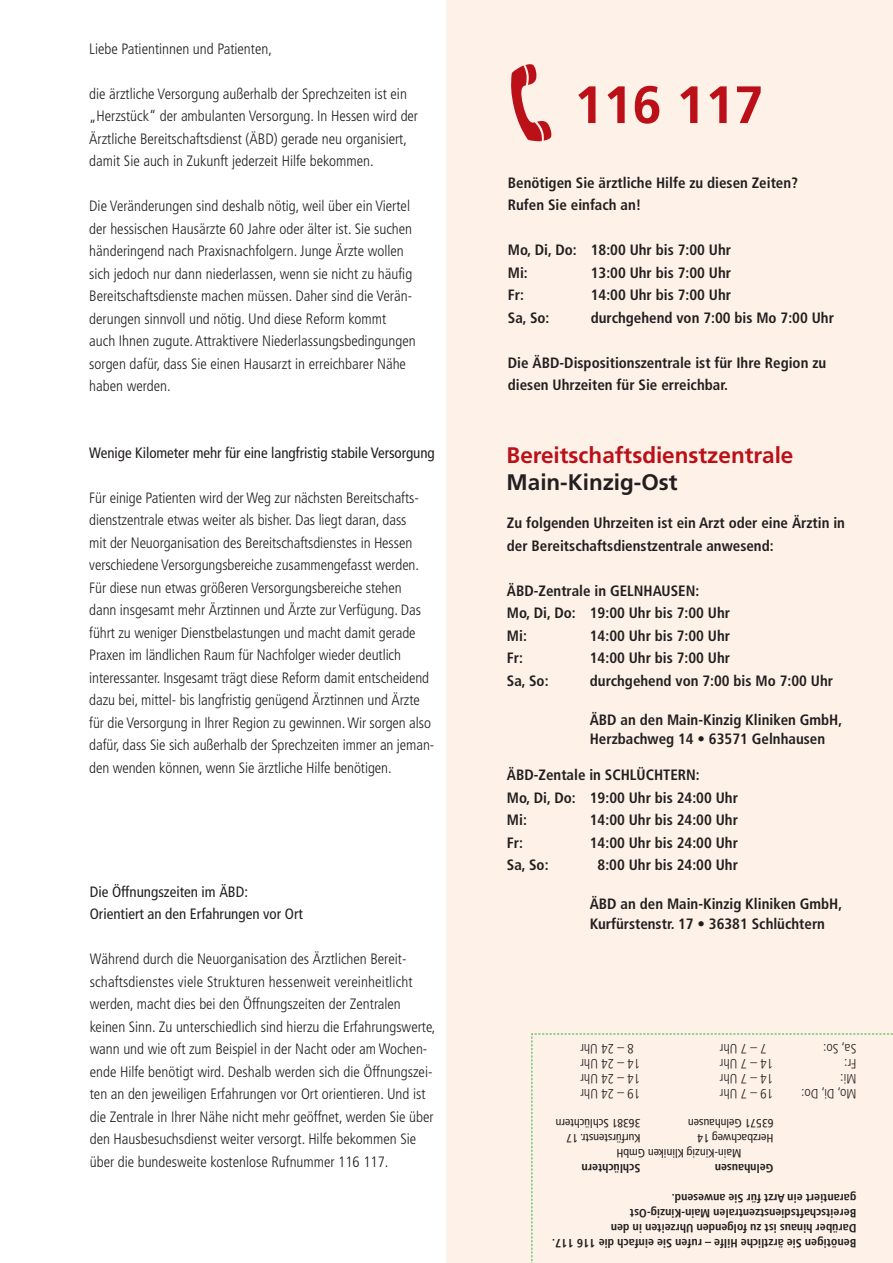
<style>
.page{position:relative;width:893px;height:1263px;background:#fff}
.page>*{position:absolute;margin:0;border:0;box-sizing:border-box;transform-origin:0 0}
.t1{font:700 52.5px "Frutiger";color:#bb1018}
.t2{font:700 22.5px "Frutiger";color:#bb1018}
.t3{font:700 22.5px "Frutiger";color:#231f20}
.t4{font:300 condensed 15px/22.5px "Frutiger";color:#231f20}
.t5{font:700 condensed 15px/22.5px "Frutiger";color:#231f20}
.t6{font:condensed 15px/22.5px "Frutiger";letter-spacing:-.005em;color:#231f20}
.t7{font:300 condensed 13.5px "Frutiger";color:#231f20}
.t8{font:700 condensed 12px/15px "Frutiger";color:#231f20}
.t9{font:condensed 12px "Frutiger";color:#231f20}
</style>
<div class="page">
<div style="left:446px;top:0;width:447px;height:1263px;background:#fef2e8"></div>
<svg style="left:531px;top:1033px;width:362px;height:230px"></svg>
<p class="t4" style="left:89px;top:39px;width:184px">Liebe Patientinnen und Patienten,</p>
<p class="t4" style="left:89px;top:84px;width:330px">die ärztliche Versorgung außerhalb der Sprechzeiten ist ein „Herzstück“ der ambulanten Versorgung. In Hessen wird der Ärztliche Bereitschaftsdienst (ÄBD) gerade neu organisiert, damit Sie auch in Zukunft jederzeit Hilfe bekommen.</p>
<p class="t4" style="left:89px;top:196px;width:328px">Die Veränderungen sind deshalb nötig, weil über ein Viertel der hessischen Hausärzte 60 Jahre oder älter ist. Sie suchen händeringend nach Praxisnachfolgern. Junge Ärzte wollen sich jedoch nur dann niederlassen, wenn sie nicht zu häufig Bereitschaftsdienste machen müssen. Daher sind die Verän&shy;derungen sinnvoll und nötig. Und diese Reform kommt auch Ihnen zugute. Attraktivere Niederlassungsbedingungen sorgen dafür, dass Sie einen Hausarzt in erreichbarer Nähe haben werden.</p>
<p class="t6" style="left:89px;top:442px;width:347px">Wenige Kilometer mehr für eine langfristig stabile Versorgung</p>
<p class="t4" style="left:89px;top:487px;width:347px">Für einige Patienten wird der Weg zur nächsten Bereitschafts&shy;dienstzentrale etwas weiter als bisher. Das liegt daran, dass<br>mit der Neuorganisation des Bereitschaftsdienstes in Hessen verschiedene Versorgungsbereiche zusammengefasst werden.<br>Für diese nun etwas größeren Versorgungsbereiche stehen<br>dann insgesamt mehr Ärztinnen und Ärzte zur Verfügung. Das führt zu weniger Dienstbelastungen und macht damit gerade Praxen im ländlichen Raum für Nachfolger wieder deutlich interessanter. Insgesamt trägt diese Reform damit entscheidend dazu bei, mittel- bis langfristig genügend Ärztinnen und Ärzte für die Versorgung in Ihrer Region zu gewinnen.Wir sorgen also dafür, dass Sie sich außerhalb der Sprechzeiten immer an jeman&shy;den wenden können, wenn Sie ärztliche Hilfe benötigen.</p>
<p class="t6" style="left:90px;top:881px;width:215px">Die Öffnungszeiten im ÄBD:<br>Orientiert an den Erfahrungen vor Ort</p>
<p class="t4" style="left:90px;top:949px;width:347px">Während durch die Neuorganisation des Ärztlichen Bereit&shy;schaftsdienstes viele Strukturen hessenweit vereinheitlicht werden, macht dies bei den Öffnungszeiten der Zentralen keinen Sinn. Zu unterschiedlich sind hierzu die Erfahrungswerte, wann und wie oft zum Beispiel in der Nacht oder am Wochen&shy;ende Hilfe benötigt wird. Deshalb werden sich die Öffnungszei&shy;ten an den jeweiligen Erfahrungen vor Ort orientieren. Und ist die Zentrale in Ihrer Nähe nicht mehr geöffnet, werden Sie über den Hausbesuchsdienst weiter versorgt. Hilfe bekommen Sie über die bundesweite kostenlose Rufnummer 116 117.</p>
<h1 class="t1" style="left:574px;top:84px;width:191px">116 117</h1>
<p class="t5" style="left:508px;top:172px;width:292px">Benötigen Sie ärztliche Hilfe zu diesen Zeiten?<br>Rufen Sie einfach an!</p>
<p class="t5" style="left:508px;top:240px;width:225px">Mo, Di, Do: 18:00 Uhr bis 7:00 Uhr<br>Mi:</p>
<p class="t5" style="left:591px;top:262px;width:142px">13:00 Uhr bis 7:00 Uhr</p>
<p class="t5" style="left:508px;top:285px;width:18px">Fr:</p>
<p class="t5" style="left:591px;top:285px;width:142px">14:00 Uhr bis 7:00 Uhr</p>
<p class="t5" style="left:508px;top:307px;width:43px">Sa, So:</p>
<p class="t5" style="left:591px;top:307px;width:245px">durchgehend von 7:00 bis Mo 7:00 Uhr</p>
<p class="t5" style="left:508px;top:352px;width:320px">Die ÄBD-Dispositionszentrale ist für Ihre Region zu diesen Uhrzeiten für Sie erreichbar.</p>
<h2 class="t2" style="left:507px;top:446px;width:288px">Bereitschaftsdienstzentrale</h2>
<h2 class="t3" style="left:507px;top:473px;width:173px">Main-Kinzig-Ost</h2>
<p class="t5" style="left:507px;top:513px;width:340px">Zu folgenden Uhrzeiten ist ein Arzt oder eine Ärztin in der Bereitschaftsdienstzentrale anwesend:</p>
<p class="t5" style="left:507px;top:580px;width:225px">ÄBD-Zentrale in GELNHAUSEN:<br>Mo, Di, Do: 19:00 Uhr bis 7:00 Uhr<br>Mi:</p>
<p class="t5" style="left:590px;top:625px;width:142px">14:00 Uhr bis 7:00 Uhr</p>
<p class="t5" style="left:507px;top:648px;width:18px">Fr:</p>
<p class="t5" style="left:590px;top:648px;width:142px">14:00 Uhr bis 7:00 Uhr</p>
<p class="t5" style="left:507px;top:670px;width:43px">Sa, So:</p>
<p class="t5" style="left:590px;top:670px;width:245px">durchgehend von 7:00 bis Mo 7:00 Uhr</p>
<p class="t5" style="left:590px;top:711px;width:254px;line-height:19.5px">ÄBD an den Main-Kinzig Kliniken GmbH,<br>Herzbachweg 14 • 63571 Gelnhausen</p>
<p class="t5" style="left:507px;top:765px;width:233px">ÄBD-Zentale in SCHLÜCHTERN:<br>Mo, Di, Do: 19:00 Uhr bis 24:00 Uhr<br>Mi:</p>
<p class="t5" style="left:590px;top:810px;width:150px">14:00 Uhr bis 24:00 Uhr</p>
<p class="t5" style="left:507px;top:832px;width:18px">Fr:</p>
<p class="t5" style="left:590px;top:832px;width:150px">14:00 Uhr bis 24:00 Uhr</p>
<p class="t5" style="left:507px;top:855px;width:43px">Sa, So:</p>
<p class="t5" style="left:598px;top:855px;width:142px">8:00 Uhr bis 24:00 Uhr</p>
<p class="t5" style="left:590px;top:895px;width:254px;line-height:19.5px">ÄBD an den Main-Kinzig Kliniken GmbH,<br>Kurfürstenstr. 17 • 36381 Schlüchtern</p>
<p class="t7" style="left:634px;top:1054px;width:55px;rotate:-180deg">8 – 42 r hU</p>
<p class="t7" style="left:767px;top:1054px;width:49px;rotate:-180deg">7 – 7 r hU</p>
<p class="t7" style="left:856px;top:1054px;width:34px;rotate:-180deg">: oS, aS</p>
<p class="t7" style="left:640px;top:1069px;width:62px;rotate:-180deg">41 – 42 r hU</p>
<p class="t7" style="left:773px;top:1069px;width:55px;rotate:-180deg">41 – 7 r hU</p>
<p class="t7" style="left:856px;top:1069px;width:13px;rotate:-180deg">:rF</p>
<p class="t7" style="left:640px;top:1084px;width:62px;rotate:-180deg">41 – 42 r hU</p>
<p class="t7" style="left:773px;top:1084px;width:55px;rotate:-180deg">41 – 7 r hU</p>
<p class="t7" style="left:856px;top:1084px;width:17px;rotate:-180deg">M :i</p>
<p class="t7" style="left:640px;top:1099px;width:62px;rotate:-180deg">91 – 42 r hU</p>
<p class="t7" style="left:773px;top:1099px;width:55px;rotate:-180deg">91 – 7 r hU</p>
<p class="t7" style="left:856px;top:1099px;width:56px;rotate:-180deg">M :oD, iD,o</p>
<p class="t9" style="left:640px;top:1128px;width:86px;rotate:-180deg">18363 nrethcül hcS</p>
<p class="t9" style="left:773px;top:1128px;width:87px;rotate:-180deg">17536 G nesuahn l e</p>
<p class="t9" style="left:640px;top:1143px;width:76px;rotate:-180deg">71. r tsnetsrüf ruK</p>
<p class="t9" style="left:773px;top:1143px;width:77px;rotate:-180deg">whcabz r eH ge 41</p>
<p class="t9" style="left:741px;top:1158px;width:126px;rotate:-180deg">M gizniK-nia nekini lK G m Hb</p>
<p class="t8" style="left:640px;top:1175px;width:60px;rotate:-180deg">nrethcülhcS</p>
<p class="t8" style="left:773px;top:1175px;width:60px;rotate:-180deg">G nesuahn l e</p>
<p class="t8" style="left:856px;top:1250px;width:306px;rotate:-180deg">neg i t öneB ei S ehc i l tzrä H ef l i – nefur ei S hcafni e e i d 611 . 711<br>D r ebür a suan i h t s i uz nedneg l of U ne t i ez r h n i ned<br>nelartneztsneidstfahcst iereB M O-gi zniK-nia ts<br>trei tnarag nie A tzr rüf ei S wna . dnese</p>
</div>
